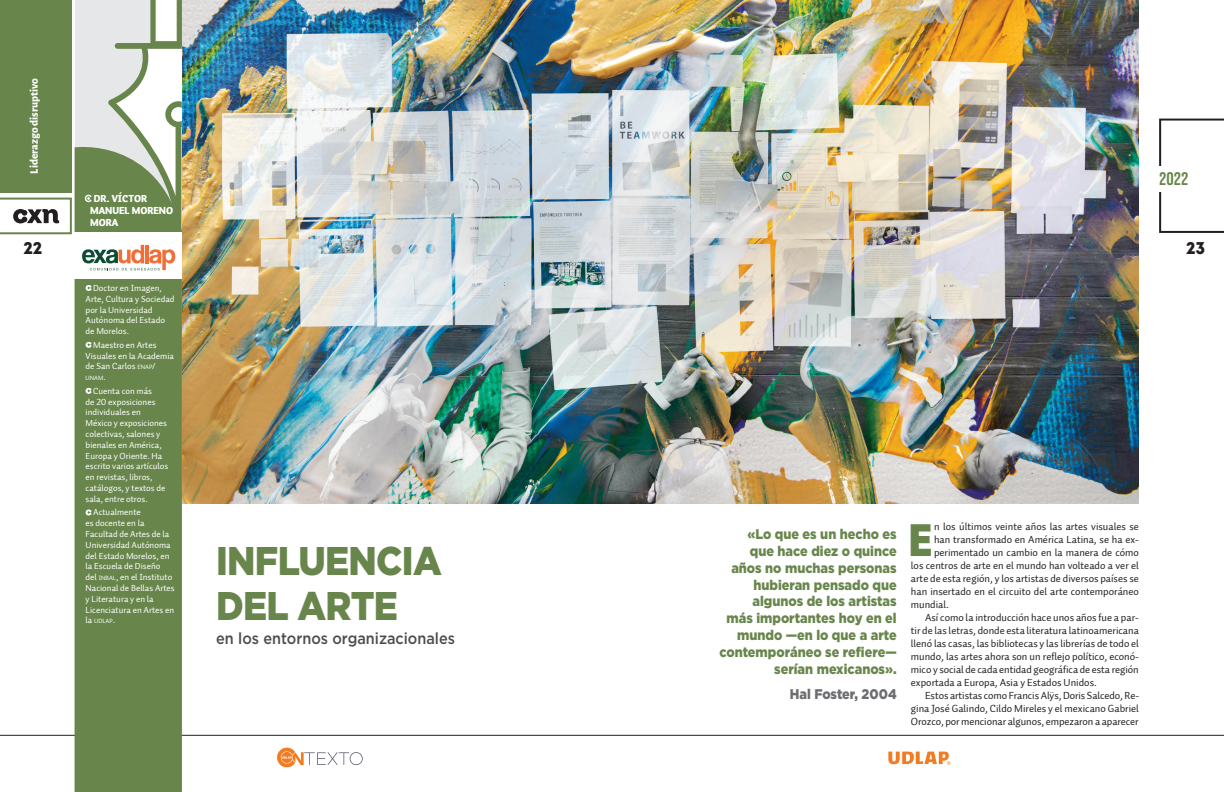
<style>
.page{position:relative;width:1224px;height:792px;background:#fff}
.page>*{position:absolute;margin:0;border:0;box-sizing:border-box;transform-origin:0 0}
.t1{font:45.4px "Intro";color:#68864c}
.t2{font:900 40px/45px "Gotham";letter-spacing:-.02em;color:#68864c;scale:.9 1}
.t3{font:18.3px "Bebas Neue";color:#68864c}
.t4{font:17px "Intro";color:#231f20}
.t5{font:500 16px "Gotham";color:#4c4c4c;scale:.9 1}
.t6{font:900 14px/16.8px "Gotham";color:#68864c;text-align:right;scale:.9 1}
.t7{font:900 14px "Gotham";color:#6c6d70;scale:.9 1}
.t8{font:800 11.5px "Alegreya Sans";color:#fff}
.t9{font:10.5px "Auto 1 Regular LF";color:#231f20}
.t10{font:900 10px/12px "Auto 2";color:#fff}
.t11{font:9px/10.8px "Auto 1 Regular LF";color:#fff}
.t12{font:6.3px "Auto 1 Regular LF";color:#fff}
.s1{font-size:6.3px}
.s2{font-size:9px}
</style>
<div class="page">
<img style="left:182px;top:0;width:957px;height:504px">
<hr style="left:0;top:735px;width:612px;height:1px;background:#231f20">
<hr style="left:612px;top:735px;width:612px;height:1px;background:#231f20">
<svg style="left:888px;top:752px;width:63px;height:13px"></svg>
<svg style="left:277px;top:748px;width:86px;height:19px"></svg>
<div style="left:0;top:0;width:72px;height:192px;background:#68864c"></div>
<svg style="left:0;top:198px;width:72px;height:36px"></svg>
<svg style="left:1159px;top:192px;width:65px;height:41px"></svg>
<svg style="left:1159px;top:118px;width:65px;height:48px"></svg>
<div style="left:75px;top:0;width:107px;height:565px;background:#e6e7e9"></div>
<svg style="left:108px;top:0;width:74px;height:136px"></svg>
<div style="left:75px;top:136px;width:107px;height:656px;background:#68864c"></div>
<svg style="left:86px;top:285px;width:5px;height:6px"></svg>
<svg style="left:86px;top:342px;width:5px;height:6px"></svg>
<svg style="left:86px;top:388px;width:5px;height:6px"></svg>
<svg style="left:86px;top:510px;width:5px;height:5px"></svg>
<hr style="left:73px;top:232px;width:109px;height:3px;background:#fff">
<svg style="left:85px;top:195px;width:7px;height:7px"></svg>
<div style="left:72px;top:235px;width:110px;height:44px;background:#fff"></div>
<svg style="left:82px;top:245px;width:93px;height:25px"></svg>
<p class="t8" style="left:26px;top:174px;width:97px;rotate:-90deg">Liderazgo disruptivo</p>
<h3 class="t4" style="left:23px;top:238px;width:20px">22</h3>
<p class="t10" style="left:90px;top:193px;width:85px;text-indent:4px">DR. VÍCTOR<br>MANUEL MORENO<br>MORA</p>
<p class="t11" style="left:86px;top:283px;width:90px;text-indent:8px">Doctor en Imagen,<br>Arte, Cultura y Sociedad por la Universidad<br>Autónoma del Estado de Morelos.</p>
<p class="t11" style="left:86px;top:340px;width:90px;text-indent:8px">Maestro en Artes<br>Visuales en la Academia de San Carlos <span class="s1">ENAP</span>/</p>
<p class="t12" style="left:86px;top:374px;width:22px">UNAM<span class="s2">.</span></p>
<p class="t11" style="left:86px;top:386px;width:84px;text-indent:8px">Cuenta con más<br>de 20 exposiciones individuales en<br>México y exposiciones colectivas, salones y bienales en América,<br>Europa y Oriente. Ha escrito varios artículos en revistas, libros, catálogos, y textos de sala, entre otros.</p>
<p class="t11" style="left:86px;top:507px;width:91px;text-indent:8px">Actualmente<br>es docente en la<br>Facultad de Artes de la<br>Universidad Autónoma del Estado Morelos, en la Escuela de Diseño<br>del <span class="s1">INBAL</span>, en el Instituto<br>Nacional de Bellas Artes y Literatura y en la<br>Licenciatura en Artes en</p>
<p class="t12" style="left:86px;top:617px;width:31px"><span class="s2">la</span> UDLAP<span class="s2">.</span></p>
<h2 class="t2" style="left:216px;top:537px;width:252px">INFLUENCIA<br>DEL ARTE</h2>
<h3 class="t5" style="left:216px;top:628px;width:267px">en los entornos organizacionales</h3>
<h3 class="t3" style="left:1159px;top:168px;width:31px">2022</h3>
<h3 class="t4" style="left:1186px;top:238px;width:21px">23</h3>
<h3 class="t6" style="left:719px;top:526px;width:199px">«Lo que es un hecho es<br>que hace diez o quince años no muchas personas hubieran pensado que algunos de los artistas<br>más importantes hoy en el mundo —en lo que a arte contemporáneo se refiere— serían mexicanos».</h3>
<h3 class="t7" style="left:790px;top:686px;width:120px">Hal Foster, 2004</h3>
<h1 class="t1" style="left:907px;top:513px;width:29px">E</h1>
<p class="t9" style="left:934px;top:520px;width:206px">n los últimos veinte años las artes visuales se</p>
<p class="t9" style="left:934px;top:533px;width:206px">han transformado en América Latina, se ha ex-</p>
<p class="t9" style="left:934px;top:546px;width:206px">perimentado un cambio en la manera de cómo</p>
<p class="t9" style="left:911px;top:559px;width:230px">los centros de arte en el mundo han volteado a ver el</p>
<p class="t9" style="left:911px;top:572px;width:230px">arte de esta región, y los artistas de diversos países se</p>
<p class="t9" style="left:911px;top:585px;width:230px">han insertado en el circuito del arte contemporáneo</p>
<p class="t9" style="left:911px;top:598px;width:40px">mundial.</p>
<p class="t9" style="left:925px;top:611px;width:215px">Así como la introducción hace unos años fue a par-</p>
<p class="t9" style="left:911px;top:624px;width:230px">tir de las letras, donde esta literatura latinoamericana</p>
<p class="t9" style="left:911px;top:637px;width:230px">llenó las casas, las bibliotecas y las librerías de todo el</p>
<p class="t9" style="left:911px;top:650px;width:230px">mundo, las artes ahora son un reflejo político, econó-</p>
<p class="t9" style="left:911px;top:663px;width:229px">mico y social de cada entidad geográfica de esta región</p>
<p class="t9" style="left:911px;top:676px;width:188px">exportada a Europa, Asia y Estados Unidos.</p>
<p class="t9" style="left:925px;top:689px;width:215px">Estos artistas como Francis Alÿs, Doris Salcedo, Re-</p>
<p class="t9" style="left:911px;top:702px;width:230px">gina José Galindo, Cildo Mireles y el mexicano Gabriel</p>
<p class="t9" style="left:911px;top:715px;width:229px">Orozco, por mencionar algunos, empezaron a aparecer</p>
</div>
